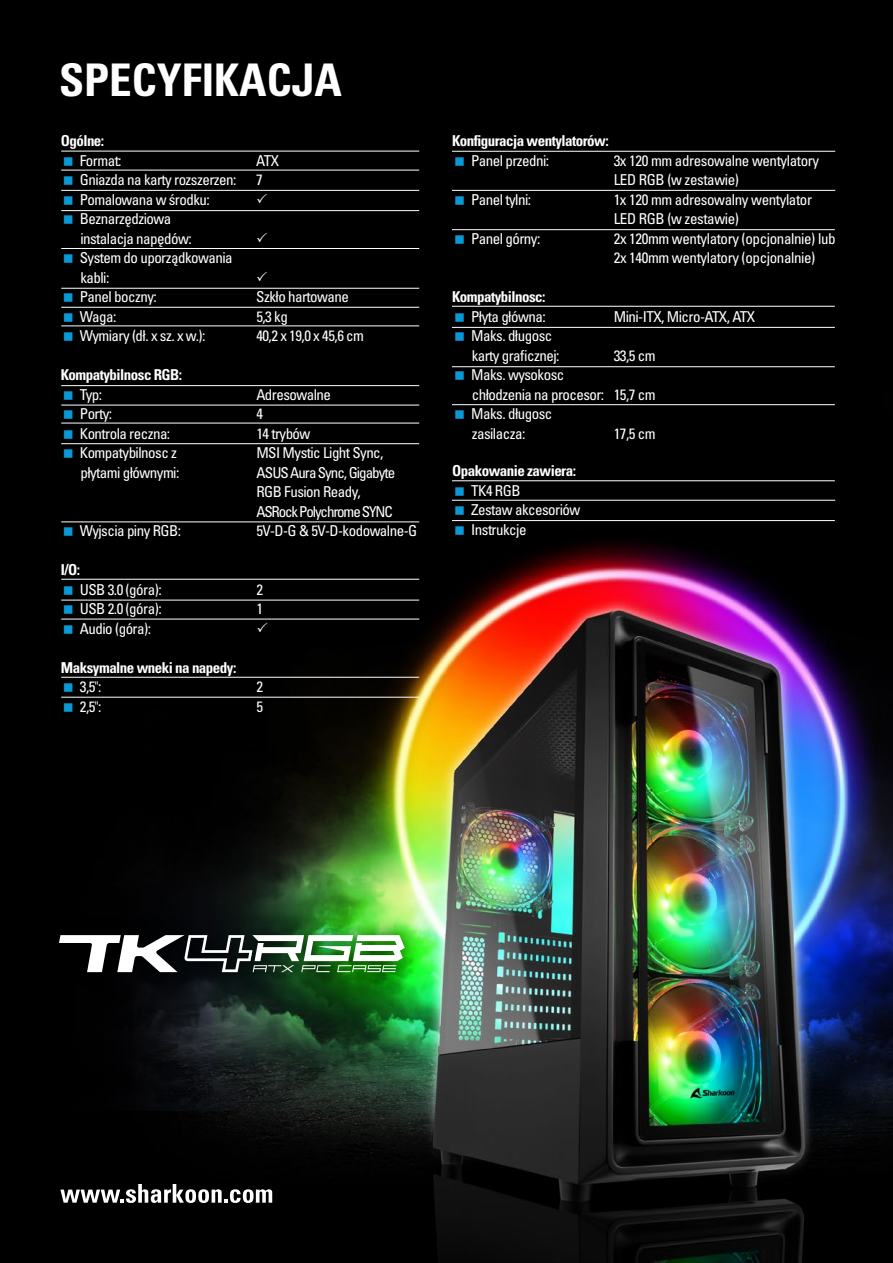
<style>
.page{position:relative;width:893px;height:1263px;background:#fff}
.page>*{position:absolute;margin:0;border:0;box-sizing:border-box;transform-origin:0 0}
.t1{font:45px "Univers LTCYR 67 Bold Cond";color:#fff}
.t2{font:condensed 15px/19.5px "Univers LTCYR 57";letter-spacing:-.035em;color:#fff}
.t3{font:15px "Univers LTCYR 67 Bold Cond";letter-spacing:-.035em;color:#fff}
.t4{font:condensed 15px/19.5px "Univers LTCYR 57";letter-spacing:-.065em;color:#fff}
</style>
<div class="page">
<img style="left:0;top:0;width:893px;height:1263px">
<svg style="left:60px;top:1184px;width:212px;height:19px"></svg>
<img style="left:36px;top:912px;width:391px;height:83px">
<svg style="left:59px;top:935px;width:346px;height:37px"></svg>
<hr style="left:452px;top:151px;width:383px;height:1px;background:#fff">
<hr style="left:452px;top:500px;width:383px;height:1px;background:#fff">
<hr style="left:452px;top:190px;width:383px;height:1px;background:#fff">
<hr style="left:452px;top:366px;width:383px;height:1px;background:#fff">
<hr style="left:452px;top:404px;width:383px;height:1px;background:#fff">
<hr style="left:452px;top:480px;width:383px;height:1px;background:#fff">
<hr style="left:452px;top:520px;width:383px;height:1px;background:#fff">
<hr style="left:452px;top:229px;width:383px;height:1px;background:#fff">
<hr style="left:452px;top:327px;width:383px;height:1px;background:#fff">
<hr style="left:452px;top:306px;width:383px;height:1px;background:#fff">
<hr style="left:61px;top:170px;width:358px;height:1px;background:#fff">
<hr style="left:61px;top:151px;width:358px;height:1px;background:#fff">
<hr style="left:61px;top:190px;width:358px;height:1px;background:#fff">
<hr style="left:61px;top:210px;width:358px;height:1px;background:#fff">
<hr style="left:61px;top:288px;width:358px;height:1px;background:#fff">
<hr style="left:61px;top:248px;width:358px;height:1px;background:#fff">
<hr style="left:61px;top:307px;width:358px;height:1px;background:#fff">
<hr style="left:61px;top:405px;width:358px;height:1px;background:#fff">
<hr style="left:61px;top:325px;width:358px;height:1px;background:#fff">
<hr style="left:61px;top:423px;width:358px;height:1px;background:#fff">
<hr style="left:61px;top:385px;width:358px;height:1px;background:#fff">
<hr style="left:61px;top:443px;width:358px;height:1px;background:#fff">
<hr style="left:61px;top:619px;width:358px;height:1px;background:#fff">
<hr style="left:61px;top:697px;width:358px;height:1px;background:#fff">
<hr style="left:61px;top:579px;width:358px;height:1px;background:#fff">
<hr style="left:61px;top:677px;width:358px;height:1px;background:#fff">
<hr style="left:61px;top:521px;width:358px;height:1px;background:#fff">
<hr style="left:61px;top:600px;width:358px;height:1px;background:#fff">
<svg style="left:64px;top:157px;width:8px;height:8px"></svg>
<svg style="left:64px;top:176px;width:8px;height:9px"></svg>
<svg style="left:64px;top:196px;width:8px;height:8px"></svg>
<svg style="left:257px;top:193px;width:10px;height:10px"></svg>
<svg style="left:64px;top:215px;width:8px;height:9px"></svg>
<svg style="left:257px;top:232px;width:10px;height:10px"></svg>
<svg style="left:64px;top:254px;width:8px;height:9px"></svg>
<svg style="left:257px;top:271px;width:10px;height:10px"></svg>
<svg style="left:64px;top:293px;width:9px;height:9px"></svg>
<svg style="left:64px;top:313px;width:9px;height:8px"></svg>
<svg style="left:64px;top:332px;width:9px;height:9px"></svg>
<svg style="left:64px;top:391px;width:9px;height:8px"></svg>
<svg style="left:64px;top:410px;width:9px;height:9px"></svg>
<svg style="left:64px;top:430px;width:9px;height:8px"></svg>
<svg style="left:64px;top:449px;width:9px;height:9px"></svg>
<svg style="left:64px;top:527px;width:9px;height:9px"></svg>
<svg style="left:64px;top:586px;width:9px;height:8px"></svg>
<svg style="left:64px;top:605px;width:9px;height:9px"></svg>
<svg style="left:64px;top:625px;width:9px;height:8px"></svg>
<svg style="left:257px;top:622px;width:10px;height:10px"></svg>
<svg style="left:64px;top:683px;width:9px;height:9px"></svg>
<svg style="left:64px;top:703px;width:9px;height:8px"></svg>
<svg style="left:455px;top:157px;width:9px;height:8px"></svg>
<svg style="left:455px;top:196px;width:9px;height:8px"></svg>
<svg style="left:455px;top:235px;width:9px;height:8px"></svg>
<svg style="left:455px;top:313px;width:9px;height:8px"></svg>
<svg style="left:455px;top:332px;width:9px;height:9px"></svg>
<svg style="left:455px;top:371px;width:9px;height:9px"></svg>
<svg style="left:455px;top:410px;width:9px;height:9px"></svg>
<svg style="left:455px;top:487px;width:9px;height:8px"></svg>
<svg style="left:455px;top:506px;width:9px;height:9px"></svg>
<svg style="left:455px;top:526px;width:9px;height:8px"></svg>
<h1 class="t1" style="left:59px;top:53px;width:284px">SPECYFIKACJA</h1>
<p class="t3" style="left:61px;top:132px;width:45px">Ogólne:</p>
<p class="t2" style="left:80px;top:150px;width:43px">Format:</p>
<p class="t2" style="left:256px;top:150px;width:24px">ATX</p>
<p class="t2" style="left:80px;top:170px;width:158px">Gniazda na karty rozszerzen:</p>
<p class="t2" style="left:256px;top:170px;width:8px">7</p>
<p class="t2" style="left:80px;top:189px;width:154px">Pomalowana w środku:<br>Beznarzędziowa<br>instalacja napędów:<br>System do uporządkowania kabli:<br>Panel boczny:</p>
<p class="t2" style="left:256px;top:287px;width:94px">Szkło hartowane</p>
<p class="t2" style="left:80px;top:306px;width:38px">Waga:</p>
<p class="t2" style="left:256px;top:306px;width:33px">5,3 kg</p>
<p class="t2" style="left:80px;top:326px;width:127px">Wymiary (dł. x sz. x w.):</p>
<p class="t2" style="left:256px;top:326px;width:109px">40,2 x 19,0 x 45,6 cm</p>
<p class="t3" style="left:61px;top:366px;width:123px">Kompatybilnosc RGB:</p>
<p class="t2" style="left:80px;top:384px;width:24px">Typ:</p>
<p class="t2" style="left:256px;top:384px;width:76px">Adresowalne</p>
<p class="t2" style="left:80px;top:404px;width:34px">Porty:</p>
<p class="t2" style="left:256px;top:404px;width:8px">4</p>
<p class="t2" style="left:80px;top:423px;width:92px">Kontrola reczna:</p>
<p class="t2" style="left:256px;top:423px;width:56px">14 trybów</p>
<p class="t2" style="left:80px;top:443px;width:99px">Kompatybilnosc z</p>
<p class="t2" style="left:256px;top:443px;width:129px">MSI Mystic Light Sync,</p>
<p class="t2" style="left:80px;top:462px;width:101px">płytami głównymi:</p>
<p class="t4" style="left:256px;top:462px;width:140px">ASUS Aura Sync, Gigabyte<br>RGB Fusion Ready,<br>ASRock Polychrome SYNC</p>
<p class="t2" style="left:80px;top:521px;width:103px">Wyjscia piny RGB:</p>
<p class="t2" style="left:256px;top:521px;width:162px">5V-D-G &amp; 5V-D-kodowalne-G</p>
<p class="t3" style="left:61px;top:561px;width:21px">I/O:</p>
<p class="t2" style="left:80px;top:579px;width:83px">USB 3.0 (góra):</p>
<p class="t2" style="left:256px;top:579px;width:8px">2</p>
<p class="t2" style="left:80px;top:599px;width:83px">USB 2.0 (góra):</p>
<p class="t2" style="left:256px;top:599px;width:8px">1</p>
<p class="t2" style="left:80px;top:618px;width:73px">Audio (góra):</p>
<p class="t3" style="left:61px;top:658px;width:177px">Maksymalne wneki na napedy:</p>
<p class="t2" style="left:80px;top:677px;width:23px">3,5":</p>
<p class="t2" style="left:256px;top:677px;width:8px">2</p>
<p class="t2" style="left:80px;top:696px;width:23px">2,5":</p>
<p class="t2" style="left:256px;top:696px;width:8px">5</p>
<p class="t3" style="left:452px;top:132px;width:158px">Konfiguracja wentylatorów:</p>
<p class="t2" style="left:471px;top:150px;width:80px">Panel przedni:</p>
<p class="t2" style="left:614px;top:150px;width:207px">3x 120 mm adresowalne wentylatory<br>LED RGB (w zestawie)</p>
<p class="t2" style="left:471px;top:189px;width:62px">Panel tylni:</p>
<p class="t2" style="left:614px;top:189px;width:200px">1x 120 mm adresowalny wentylator<br>LED RGB (w zestawie)</p>
<p class="t2" style="left:471px;top:228px;width:71px">Panel górny:</p>
<p class="t2" style="left:614px;top:228px;width:223px">2x 120mm wentylatory (opcjonalnie) lub<br>2x 140mm wentylatory (opcjonalnie)</p>
<p class="t3" style="left:452px;top:288px;width:95px">Kompatybilnosc:</p>
<p class="t2" style="left:471px;top:306px;width:76px">Płyta główna:</p>
<p class="t2" style="left:614px;top:306px;width:143px">Mini-ITX, Micro-ATX, ATX</p>
<p class="t2" style="left:471px;top:326px;width:90px">Maks. długosc karty graficznej:</p>
<p class="t2" style="left:614px;top:345px;width:43px">33,5 cm</p>
<p class="t2" style="left:471px;top:365px;width:186px">Maks. wysokosc<br>chłodzenia na procesor: 15,7 cm<br>Maks. długosc<br>zasilacza:</p>
<p class="t2" style="left:614px;top:423px;width:43px">17,5 cm</p>
<p class="t3" style="left:452px;top:462px;width:125px">Opakowanie zawiera:</p>
<p class="t2" style="left:471px;top:480px;width:111px">TK4 RGB<br>Zestaw akcesoriów<br>Instrukcje</p>
</div>
